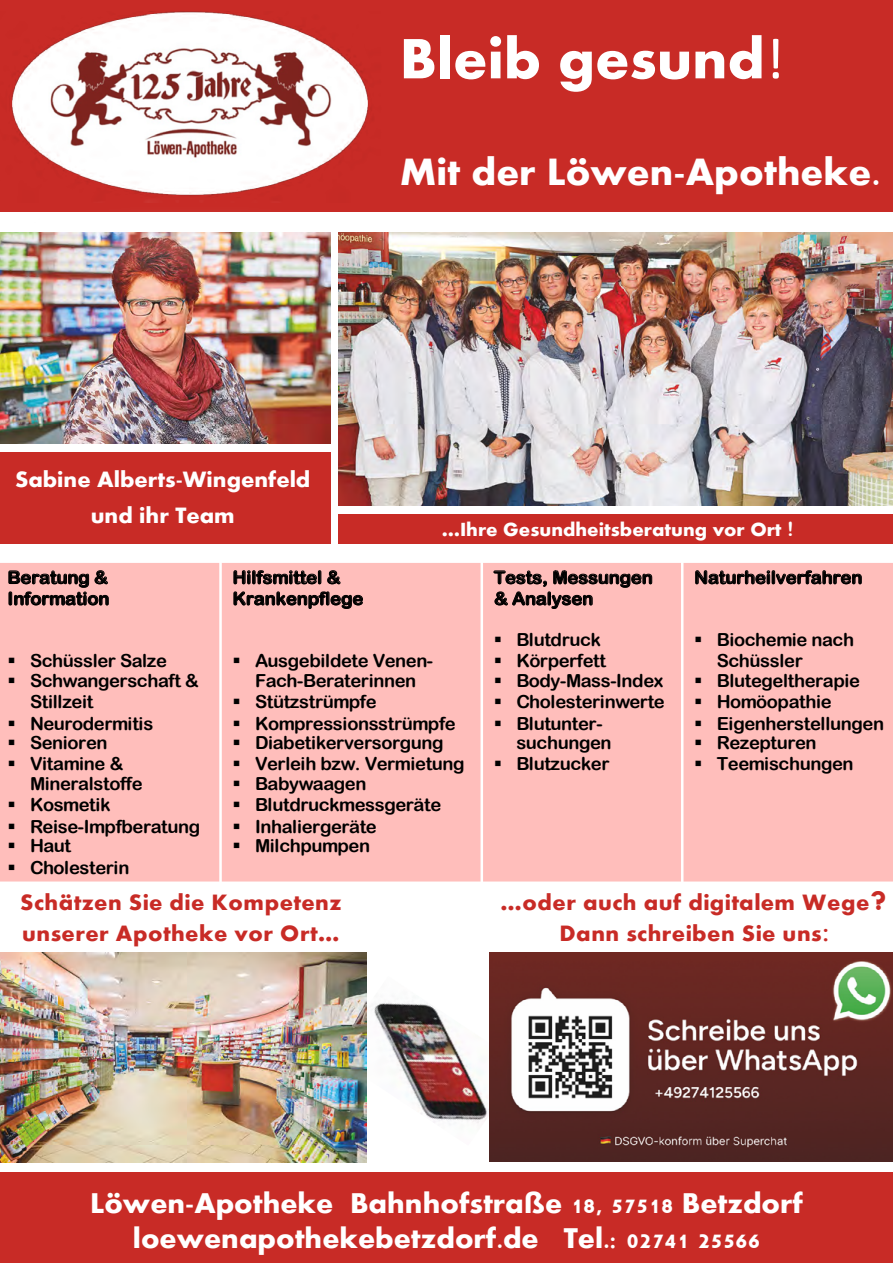
<style>
.page{position:relative;width:893px;height:1263px;background:#fff}
.page>*{position:absolute;margin:0;border:0;box-sizing:border-box;transform-origin:0 0}
.t1{font:700 58.95px "Aharoni";color:#fff}
.t2{font:700 39.3px "Aharoni";color:#fff}
.t3{font:700 29.4px/35.7px "Aharoni";color:#fff;text-align:center}
.t4{font:700 22.95px/31px "Aharoni";letter-spacing:.02em;color:#c82b26}
.t5{font:700 22.95px/36.2px "Aharoni";color:#fff;text-align:center}
.t6{font:700 19.65px "Aharoni";color:#fff}
.t7{font:18px/19.6px "Arial Rounded MT Bold";letter-spacing:-.025em;color:#000}
.t8{font:17.7px/21.1px "Arial Rounded MT Bold";letter-spacing:-.005em;color:#000;scale:1.04 1}
.s1{font-family:"Calibri";font-weight:400}
.s2{font-family:"Arial Rounded MT Bold";font-weight:400}
.s3{font-size:39.3px}
</style>
<div class="page">
<img style="left:374px;top:1002px;width:96px;height:63px">
<img style="left:374px;top:1056px;width:94px;height:67px">
<img style="left:468px;top:1067px;width:21px;height:56px">
<img style="left:0;top:953px;width:367px;height:209px">
<img style="left:338px;top:232px;width:555px;height:273px">
<div style="left:0;top:0;width:893px;height:211px;background:#c82b26"></div>
<img style="left:0;top:315px;width:330px;height:129px">
<div style="left:0;top:1172px;width:893px;height:91px;background:#c82b26"></div>
<div style="left:0;top:452px;width:330px;height:92px;background:#c82b26"></div>
<div style="left:338px;top:514px;width:555px;height:30px;background:#c82b26"></div>
<div style="left:0;top:562px;width:221px;height:321px;background:#ffbebb"></div>
<div style="left:221px;top:562px;width:261px;height:321px;background:#ffbebb"></div>
<div style="left:482px;top:562px;width:200px;height:321px;background:#ffbebb"></div>
<div style="left:682px;top:562px;width:211px;height:321px;background:#ffbebb"></div>
<hr style="left:219px;top:560px;width:3px;height:324px;background:#fff">
<hr style="left:481px;top:560px;width:2px;height:324px;background:#fff">
<hr style="left:681px;top:560px;width:2px;height:324px;background:#fff">
<hr style="left:0;top:560px;width:893px;height:3px;background:#fff">
<hr style="left:0;top:881px;width:893px;height:3px;background:#fff">
<img style="left:0;top:12px;width:383px;height:303px">
<img style="left:489px;top:952px;width:404px;height:210px">
<h1 class="t1" style="left:400px;top:23px;width:386px">Bleib gesund<span class="s1">!</span></h1>
<h2 class="t2" style="left:400px;top:148px;width:482px">Mit der Löwen-Apotheke.</h2>
<p class="t5" style="left:15px;top:461px;width:297px">Sabine Alberts-Wingenfeld und ihr Team</p>
<p class="t6" style="left:442px;top:517px;width:354px">…Ihre Gesundheitsberatung vor Ort <span class="s2">!</span></p>
<p class="t8" style="left:8px;top:566px;width:99px">Beratung &amp;<br>Information</p>
<p class="t7" style="left:8px;top:651px;width:161px">▪ Schüssler Salze</p>
<p class="t7" style="left:30px;top:670px;width:170px;line-height:21.1px;text-indent:-23px">▪ Schwangerschaft &amp;<br>Stillzeit</p>
<p class="t7" style="left:8px;top:713px;width:147px">▪ Neurodermitis</p>
<p class="t7" style="left:8px;top:733px;width:102px">▪ Senioren</p>
<p class="t7" style="left:30px;top:754px;width:114px;text-indent:-23px">▪ Vitamine &amp;<br>Mineralstoffe</p>
<p class="t7" style="left:8px;top:795px;width:105px">▪ Kosmetik</p>
<p class="t7" style="left:8px;top:816px;width:194px">▪ Reise-Impfberatung</p>
<p class="t7" style="left:8px;top:836px;width:65px">▪ Haut</p>
<p class="t7" style="left:8px;top:857px;width:123px">▪ Cholesterin</p>
<p class="t8" style="left:233px;top:566px;width:127px">Hilfsmittel &amp;<br>Krankenpflege</p>
<p class="t7" style="left:233px;top:651px;width:202px;text-align:center">▪ Ausgebildete Venen-<br>Fach-Beraterinnen</p>
<p class="t7" style="left:233px;top:692px;width:146px">▪ Stützstrümpfe</p>
<p class="t7" style="left:233px;top:713px;width:225px">▪ Kompressionsstrümpfe</p>
<p class="t7" style="left:233px;top:733px;width:213px">▪ Diabetikerversorgung</p>
<p class="t7" style="left:233px;top:754px;width:234px">▪ Verleih bzw. Vermietung</p>
<p class="t7" style="left:233px;top:773px;width:135px">▪ Babywaagen</p>
<p class="t7" style="left:233px;top:795px;width:210px">▪ Blutdruckmessgeräte</p>
<p class="t7" style="left:233px;top:816px;width:146px">▪ Inhaliergeräte</p>
<p class="t7" style="left:233px;top:836px;width:139px">▪ Milchpumpen</p>
<p class="t4" style="left:20px;top:886px;width:323px">Schätzen Sie die Kompetenz unserer Apotheke vor Ort…</p>
<p class="t8" style="left:494px;top:566px;width:154px">Tests, Messungen &amp; Analysen</p>
<p class="t7" style="left:494px;top:630px;width:109px">▪ Blutdruck</p>
<p class="t7" style="left:494px;top:651px;width:114px">▪ Körperfett</p>
<p class="t7" style="left:494px;top:671px;width:171px">▪ Body-Mass-Index</p>
<p class="t7" style="left:494px;top:692px;width:173px">▪ Cholesterinwerte</p>
<p class="t7" style="left:516px;top:713px;width:97px;text-indent:-23px">▪ Blutunter&shy;suchungen</p>
<p class="t7" style="left:494px;top:754px;width:117px">▪ Blutzucker</p>
<p class="t8" style="left:694px;top:566px;width:163px">Naturheilverfahren</p>
<p class="t7" style="left:717px;top:629px;width:139px;line-height:21.1px;text-indent:-23px">▪ Biochemie nach<br>Schüssler</p>
<p class="t7" style="left:694px;top:671px;width:167px">▪ Blutegeltherapie</p>
<p class="t7" style="left:694px;top:692px;width:139px">▪ Homöopathie</p>
<p class="t7" style="left:694px;top:713px;width:191px">▪ Eigenherstellungen</p>
<p class="t7" style="left:694px;top:733px;width:124px">▪ Rezepturen</p>
<p class="t7" style="left:694px;top:754px;width:161px">▪ Teemischungen</p>
<p class="t4" style="left:500px;top:886px;width:390px;text-align:center">…oder auch auf digitalem Wege<span class="s3">?<br></span>Dann schreiben Sie uns<span class="s2">:</span></p>
<h3 class="t3" style="left:90px;top:1184px;width:714px">Löwen-Apotheke Bahnhofstraße 18, 57518 Betzdorf loewenapothekebetzdorf.de Tel.: 02741 25566</h3>
</div>
